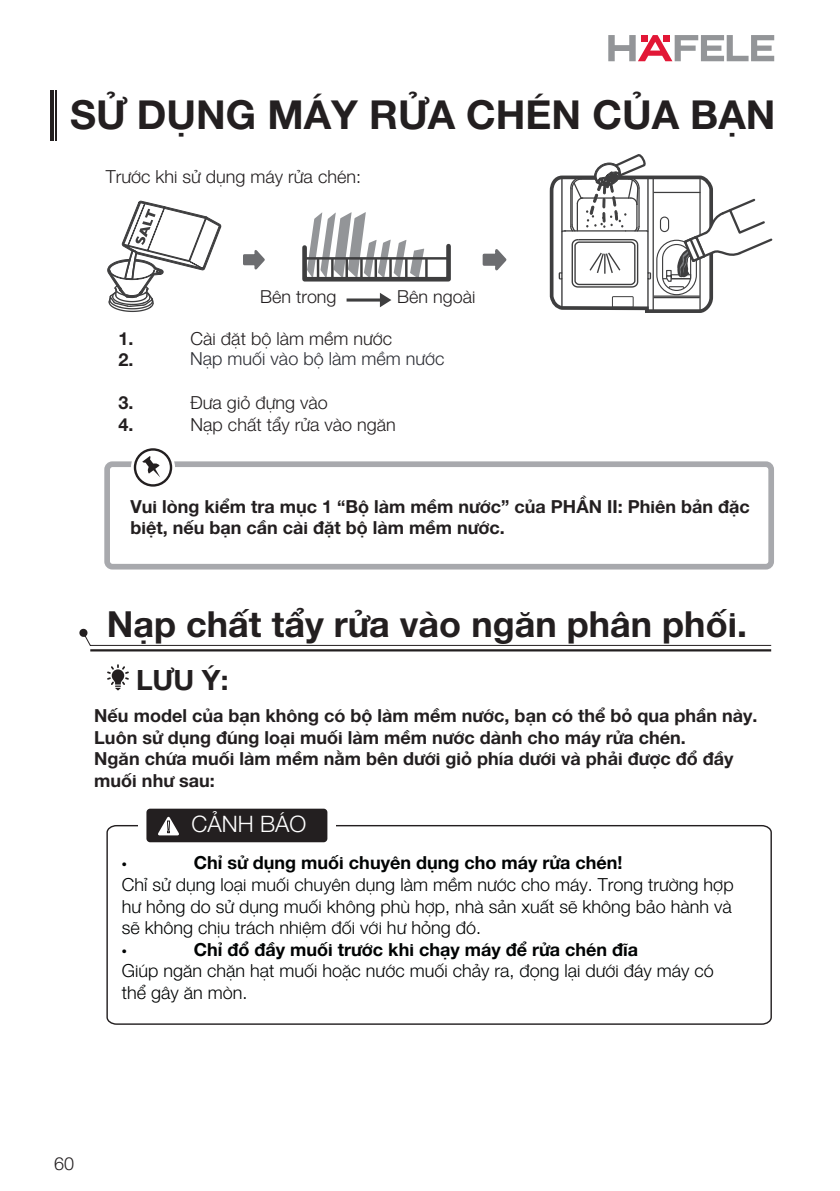
<style>
.page{position:relative;width:840px;height:1191px;background:#fff}
.page>*{position:absolute;margin:0;border:0;box-sizing:border-box;transform-origin:0 0}
.t1{font:40px "Hafele Helve N Bold";color:#231f20}
.t2{font:36px "Hafele Helve N Bold";color:#231f20}
.t3{font:28px "Hafele Helve N Light";letter-spacing:.05em;color:#fff}
.t4{font:28px "Hafele Helve N Bold";color:#231f20}
.t5{font:22.6px "Hafele Helve N Light";color:#fff}
.t6{font:18px/21.6px "Hafele Helve N Bold";color:#231f20}
.t7{font:18px/21.6px "Hafele Helve N Light";color:#010303;text-align:justify}
.t8{font:18px "Hafele Helve N Light";color:#231f20}
.t9{font:18px "Hafele Helve N Bold";color:#010303}
.t10{font:18px "Hafele Helve N Light";color:#2c2e35}
.t11{font:18px "Myriad Pro";color:#010303}
</style>
<div class="page">
<svg style="left:608px;top:35px;width:165px;height:26px"></svg>
<svg style="left:106px;top:825px;width:666px;height:200px"></svg>
<svg style="left:138px;top:809px;width:197px;height:38px"></svg>
<div style="left:104px;top:461px;width:669px;height:108px;border:6px solid #a8a9ad;border-radius:5px"></div>
<div style="left:131px;top:445px;width:44px;height:44px;border:8px solid #fff;border-radius:50%"></div>
<svg style="left:135px;top:449px;width:36px;height:36px"></svg>
<div style="left:134px;top:448px;width:38px;height:38px;border:2px solid #231f20;border-radius:50%"></div>
<svg style="left:142px;top:456px;width:18px;height:21px"></svg>
<svg style="left:107px;top:664px;width:22px;height:26px"></svg>
<svg style="left:79px;top:629px;width:691px;height:17px"></svg>
<hr style="left:90px;top:649px;width:680px;height:2px;background:#231f20">
<hr style="left:50px;top:90px;width:4px;height:50px;background:#231f20">
<hr style="left:56px;top:90px;width:1px;height:50px;background:#231f20">
<svg style="left:243px;top:250px;width:22px;height:20px"></svg>
<svg style="left:302px;top:212px;width:149px;height:70px"></svg>
<hr style="left:345px;top:258px;width:3px;height:21px;background:#3e3e3f">
<hr style="left:316px;top:258px;width:3px;height:21px;background:#3e3e3f">
<hr style="left:331px;top:258px;width:2px;height:21px;background:#3e3e3f">
<hr style="left:360px;top:258px;width:2px;height:21px;background:#3e3e3f">
<hr style="left:374px;top:258px;width:3px;height:21px;background:#3e3e3f">
<hr style="left:389px;top:258px;width:2px;height:21px;background:#3e3e3f">
<hr style="left:405px;top:258px;width:2px;height:21px;background:#3e3e3f">
<hr style="left:304px;top:257px;width:144px;height:3px;background:#3e3e3f">
<hr style="left:425px;top:258px;width:2px;height:21px;background:#3e3e3f">
<svg style="left:379px;top:293px;width:12px;height:14px"></svg>
<hr style="left:346px;top:298px;width:38px;height:3px;background:#3e3e3f">
<svg style="left:482px;top:249px;width:25px;height:22px"></svg>
<svg style="left:107px;top:200px;width:114px;height:112px"></svg>
<svg style="left:549px;top:154px;width:224px;height:159px"></svg>
<div style="left:146px;top:808px;width:181px;height:34px;background:#231f20;border-radius:4px"></div>
<svg style="left:158px;top:816px;width:21px;height:20px"></svg>
<h1 class="t1" style="left:70px;top:87px;width:706px">SỬ DỤNG MÁY RỬA CHÉN CỦA BẠN</h1>
<p class="t8" style="left:106px;top:165px;width:257px">Trước khi sử dụng máy rửa chén:</p>
<p class="t8" style="left:260px;top:285px;width:78px">Bên trong</p>
<p class="t8" style="left:397px;top:285px;width:80px">Bên ngoài</p>
<p class="t6" style="left:118px;top:326px;width:17px">1.</p>
<p class="t8" style="left:190px;top:326px;width:203px">Cài đặt bộ làm mềm nước</p>
<p class="t6" style="left:118px;top:348px;width:17px">2.</p>
<p class="t6" style="left:118px;top:391px;width:17px">3.</p>
<p class="t8" style="left:190px;top:391px;width:138px">Đưa giỏ đựng vào</p>
<p class="t6" style="left:118px;top:412px;width:17px">4.</p>
<p class="t8" style="left:190px;top:413px;width:206px">Nạp chất tẩy rửa vào ngăn</p>
<p class="t10" style="left:190px;top:346px;width:256px">Nạp muối vào bộ làm mềm nước</p>
<p class="t6" style="left:130px;top:494px;width:620px">Vui lòng kiểm tra mục 1 “Bộ làm mềm nước” của PHẦN II: Phiên bản đặc biệt, nếu bạn cần cài đặt bộ làm mềm nước.</p>
<h2 class="t2" style="left:107px;top:598px;width:641px">Nạp chất tẩy rửa vào ngăn phân phối.</h2>
<h3 class="t4" style="left:136px;top:660px;width:94px">LƯU Ý:</h3>
<p class="t6" style="left:94px;top:703px;width:664px">Nếu model của bạn không có bộ làm mềm nước, bạn có thể bỏ qua phần này.<br>Luôn sử dụng đúng loại muối làm mềm nước dành cho máy rửa chén.<br>Ngăn chứa muối làm mềm nằm bên dưới giỏ phía dưới và phải được đổ đầy muối như sau:</p>
<p class="t5" style="left:191px;top:809px;width:116px">CẢNH BÁO</p>
<h3 class="t3" style="left:183px;top:807px;width:138px">WARNING</h3>
<p class="t11" style="left:122px;top:852px;width:7px">•</p>
<p class="t9" style="left:194px;top:850px;width:430px">Chỉ sử dụng muối chuyên dụng cho máy rửa chén!</p>
<p class="t7" style="left:122px;top:873px;width:613px">Chỉ sử dụng loại muối chuyên dụng làm mềm nước cho máy. Trong trường hợp hư hỏng do sử dụng muối không phù hợp, nhà sản xuất sẽ không bảo hành và sẽ không chịu trách nhiệm đối với hư hỏng đó.</p>
<p class="t11" style="left:122px;top:938px;width:7px">•</p>
<p class="t9" style="left:194px;top:936px;width:445px">Chỉ đổ đầy muối trước khi chạy máy để rửa chén đĩa</p>
<p class="t7" style="left:122px;top:959px;width:593px">Giúp ngăn chặn hạt muối hoặc nước muối chảy ra, đọng lại dưới đáy máy có thể gây ăn mòn.</p>
<p class="t8" style="left:54px;top:1152px;width:22px">60</p>
</div>
